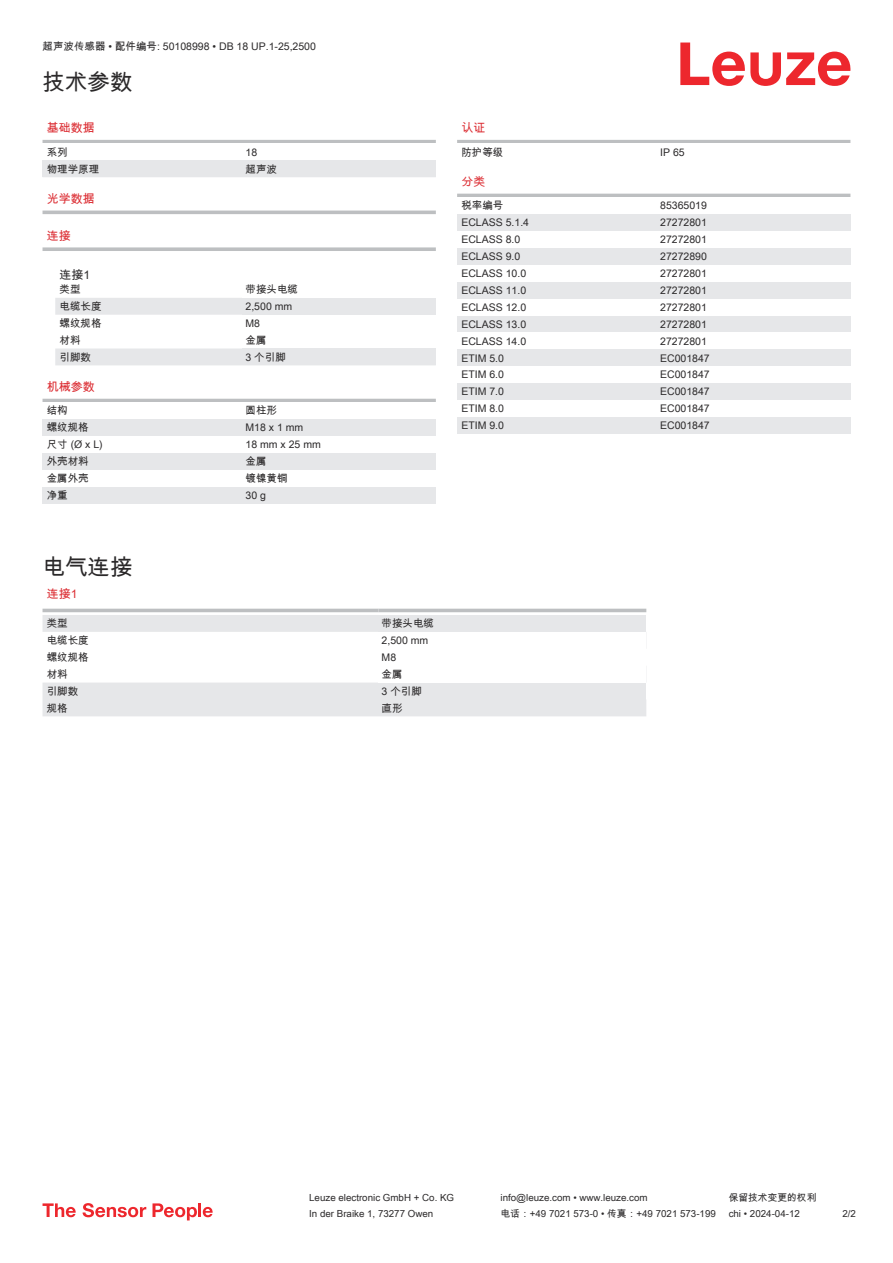
<style>
.page{position:relative;width:893px;height:1263px;background:#fff}
.page>*{position:absolute;margin:0;border:0;box-sizing:border-box;transform-origin:0 0}
.t1{font:22.5px "Arial Unicode MS";color:#2b292a}
.t2{font:12px "Arial Unicode MS";color:#db2a30}
.t3{font:12px "Arial Unicode MS";color:#2b292a}
.t4{font:10.5px "Arial Unicode MS";color:#2b292a}
.t5{font:9.75px "Arial Unicode MS";color:#2b292a}
</style>
<div class="page">
<svg style="left:680px;top:43px;width:170px;height:43px"></svg>
<svg style="left:55px;top:298px;width:380px;height:68px"></svg>
<hr style="left:43px;top:140px;width:393px;height:3px;background:#bdbfc1">
<div style="left:43px;top:160px;width:199px;height:17px;background:#e6e7e9"></div>
<div style="left:242px;top:160px;width:194px;height:17px;background:#e6e7e9"></div>
<hr style="left:43px;top:211px;width:393px;height:3px;background:#bdbfc1">
<svg style="left:43px;top:247px;width:393px;height:4px;background:#c4c6c7"></svg>
<div style="left:242px;top:298px;width:194px;height:17px;background:#e6e7e9"></div>
<div style="left:242px;top:315px;width:194px;height:17px;background:#fff"></div>
<div style="left:242px;top:332px;width:194px;height:16px;background:#fff"></div>
<div style="left:242px;top:348px;width:194px;height:17px;background:#e6e7e9"></div>
<hr style="left:43px;top:399px;width:393px;height:3px;background:#bdbfc1">
<div style="left:43px;top:419px;width:199px;height:17px;background:#e6e7e9"></div>
<div style="left:242px;top:419px;width:194px;height:17px;background:#e6e7e9"></div>
<div style="left:43px;top:453px;width:199px;height:17px;background:#e6e7e9"></div>
<div style="left:242px;top:453px;width:194px;height:17px;background:#e6e7e9"></div>
<div style="left:43px;top:487px;width:199px;height:17px;background:#e6e7e9"></div>
<div style="left:242px;top:487px;width:194px;height:17px;background:#e6e7e9"></div>
<svg style="left:43px;top:608px;width:603px;height:5px"></svg>
<svg style="left:43px;top:615px;width:335px;height:101px"></svg>
<hr style="left:43px;top:609px;width:335px;height:3px;background:#bdbfc1">
<hr style="left:378px;top:609px;width:268px;height:3px;background:#bdbfc1">
<div style="left:378px;top:615px;width:268px;height:17px;background:#e6e7e9"></div>
<div style="left:378px;top:682px;width:268px;height:17px;background:#e6e7e9"></div>
<div style="left:378px;top:699px;width:268px;height:17px;background:#e6e7e9"></div>
<hr style="left:457px;top:140px;width:393px;height:3px;background:#bdbfc1">
<hr style="left:457px;top:194px;width:393px;height:3px;background:#bdbfc1">
<div style="left:457px;top:214px;width:200px;height:17px;background:#e6e7e9"></div>
<div style="left:657px;top:214px;width:193px;height:17px;background:#e6e7e9"></div>
<div style="left:457px;top:248px;width:200px;height:17px;background:#e6e7e9"></div>
<div style="left:657px;top:248px;width:193px;height:17px;background:#e6e7e9"></div>
<div style="left:457px;top:282px;width:200px;height:17px;background:#e6e7e9"></div>
<div style="left:657px;top:282px;width:193px;height:17px;background:#e6e7e9"></div>
<div style="left:457px;top:316px;width:200px;height:16px;background:#e6e7e9"></div>
<div style="left:657px;top:316px;width:193px;height:16px;background:#e6e7e9"></div>
<div style="left:457px;top:349px;width:200px;height:17px;background:#e6e7e9"></div>
<div style="left:657px;top:349px;width:193px;height:17px;background:#e6e7e9"></div>
<div style="left:457px;top:383px;width:200px;height:17px;background:#e6e7e9"></div>
<div style="left:657px;top:383px;width:193px;height:17px;background:#e6e7e9"></div>
<div style="left:457px;top:417px;width:200px;height:17px;background:#e6e7e9"></div>
<div style="left:657px;top:417px;width:193px;height:17px;background:#e6e7e9"></div>
<svg style="left:43px;top:1203px;width:33px;height:14px"></svg>
<svg style="left:83px;top:1203px;width:63px;height:14px"></svg>
<svg style="left:153px;top:1203px;width:44px;height:17px"></svg>
<hr style="left:198px;top:1203px;width:3px;height:14px;background:#ed272d">
<svg style="left:203px;top:1207px;width:10px;height:10px"></svg>
<p class="t4" style="left:43px;top:39px;width:275px">超声波传感器 • 配件编号: 50108998 • DB 18 UP.1-25,2500</p>
<h1 class="t1" style="left:43px;top:66px;width:91px">技术参数</h1>
<p class="t2" style="left:47px;top:119px;width:49px">基础数据</p>
<p class="t4" style="left:47px;top:144px;width:22px">系列</p>
<p class="t4" style="left:246px;top:144px;width:13px">18</p>
<p class="t4" style="left:47px;top:161px;width:54px">物理学原理</p>
<p class="t4" style="left:246px;top:161px;width:33px">超声波</p>
<p class="t2" style="left:47px;top:190px;width:49px">光学数据</p>
<p class="t2" style="left:47px;top:227px;width:25px">连接</p>
<p class="t3" style="left:60px;top:266px;width:32px">连接1</p>
<p class="t4" style="left:60px;top:282px;width:22px">类型</p>
<p class="t4" style="left:246px;top:282px;width:54px">带接头电缆</p>
<p class="t4" style="left:60px;top:299px;width:43px">电缆长度</p>
<p class="t4" style="left:246px;top:299px;width:48px">2,500 mm</p>
<p class="t4" style="left:60px;top:316px;width:43px">螺纹规格</p>
<p class="t4" style="left:246px;top:316px;width:16px">M8</p>
<p class="t4" style="left:60px;top:332px;width:22px">材料</p>
<p class="t4" style="left:246px;top:332px;width:22px">金属</p>
<p class="t4" style="left:60px;top:349px;width:33px">引脚数</p>
<p class="t4" style="left:246px;top:349px;width:42px">3 个引脚</p>
<p class="t2" style="left:47px;top:378px;width:49px">机械参数</p>
<p class="t4" style="left:47px;top:403px;width:22px">结构</p>
<p class="t4" style="left:246px;top:403px;width:33px">圆柱形</p>
<p class="t4" style="left:47px;top:420px;width:43px">螺纹规格</p>
<p class="t4" style="left:246px;top:420px;width:59px">M18 x 1 mm</p>
<p class="t4" style="left:47px;top:437px;width:58px">尺寸 (Ø x L)</p>
<p class="t4" style="left:246px;top:437px;width:77px">18 mm x 25 mm</p>
<p class="t4" style="left:47px;top:454px;width:43px">外壳材料</p>
<p class="t4" style="left:246px;top:454px;width:22px">金属</p>
<p class="t4" style="left:47px;top:471px;width:43px">金属外壳</p>
<p class="t4" style="left:246px;top:471px;width:43px">镀镍黄铜</p>
<p class="t4" style="left:47px;top:488px;width:22px">净重</p>
<p class="t4" style="left:246px;top:488px;width:22px">30 g</p>
<h1 class="t1" style="left:43px;top:550px;width:91px">电气连接</h1>
<p class="t2" style="left:47px;top:585px;width:32px">连接1</p>
<p class="t4" style="left:47px;top:616px;width:22px">类型</p>
<p class="t4" style="left:382px;top:616px;width:54px">带接头电缆</p>
<p class="t4" style="left:47px;top:633px;width:43px">电缆长度</p>
<p class="t4" style="left:382px;top:633px;width:48px">2,500 mm</p>
<p class="t4" style="left:47px;top:650px;width:43px">螺纹规格</p>
<p class="t4" style="left:382px;top:650px;width:16px">M8</p>
<p class="t4" style="left:47px;top:666px;width:22px">材料</p>
<p class="t4" style="left:382px;top:666px;width:22px">金属</p>
<p class="t4" style="left:47px;top:683px;width:33px">引脚数</p>
<p class="t4" style="left:382px;top:683px;width:42px">3 个引脚</p>
<p class="t4" style="left:47px;top:700px;width:22px">规格</p>
<p class="t4" style="left:382px;top:700px;width:22px">直形</p>
<p class="t2" style="left:461px;top:119px;width:25px">认证</p>
<p class="t4" style="left:461px;top:144px;width:43px">防护等级</p>
<p class="t4" style="left:660px;top:144px;width:26px">IP 65</p>
<p class="t2" style="left:461px;top:173px;width:25px">分类</p>
<p class="t4" style="left:461px;top:198px;width:43px">税率编号</p>
<p class="t4" style="left:660px;top:198px;width:48px">85365019</p>
<p class="t4" style="left:461px;top:215px;width:69px">ECLASS 5.1.4</p>
<p class="t4" style="left:660px;top:215px;width:48px">27272801</p>
<p class="t4" style="left:461px;top:232px;width:60px">ECLASS 8.0</p>
<p class="t4" style="left:660px;top:232px;width:48px">27272801</p>
<p class="t4" style="left:461px;top:249px;width:60px">ECLASS 9.0</p>
<p class="t4" style="left:660px;top:249px;width:48px">27272890</p>
<p class="t4" style="left:461px;top:266px;width:66px">ECLASS 10.0</p>
<p class="t4" style="left:660px;top:266px;width:48px">27272801</p>
<p class="t4" style="left:461px;top:283px;width:66px">ECLASS 11.0</p>
<p class="t4" style="left:660px;top:283px;width:48px">27272801</p>
<p class="t4" style="left:461px;top:299px;width:66px">ECLASS 12.0</p>
<p class="t4" style="left:660px;top:299px;width:48px">27272801</p>
<p class="t4" style="left:461px;top:316px;width:66px">ECLASS 13.0</p>
<p class="t4" style="left:660px;top:316px;width:48px">27272801</p>
<p class="t4" style="left:461px;top:333px;width:66px">ECLASS 14.0</p>
<p class="t4" style="left:660px;top:333px;width:48px">27272801</p>
<p class="t4" style="left:461px;top:350px;width:44px">ETIM 5.0</p>
<p class="t4" style="left:660px;top:350px;width:51px">EC001847</p>
<p class="t4" style="left:461px;top:367px;width:44px">ETIM 6.0</p>
<p class="t4" style="left:660px;top:367px;width:51px">EC001847</p>
<p class="t4" style="left:461px;top:384px;width:44px">ETIM 7.0</p>
<p class="t4" style="left:660px;top:384px;width:51px">EC001847</p>
<p class="t4" style="left:461px;top:401px;width:44px">ETIM 8.0</p>
<p class="t4" style="left:660px;top:401px;width:51px">EC001847</p>
<p class="t4" style="left:461px;top:418px;width:44px">ETIM 9.0</p>
<p class="t4" style="left:660px;top:418px;width:51px">EC001847</p>
<p class="t5" style="left:309px;top:1191px;width:146px">Leuze electronic GmbH + Co. KG</p>
<p class="t5" style="left:501px;top:1191px;width:149px">info@leuze.com • www.leuze.com</p>
<p class="t5" style="left:729px;top:1191px;width:89px">保留技术变更的权利</p>
<p class="t5" style="left:309px;top:1206px;width:126px">In der Braike 1, 73277 Owen</p>
<p class="t5" style="left:501px;top:1206px;width:217px">电话：+49 7021 573-0 • 传真：+49 7021 573-199</p>
<p class="t5" style="left:729px;top:1206px;width:73px">chi • 2024-04-12</p>
<p class="t5" style="left:842px;top:1206px;width:15px">2/2</p>
</div>
